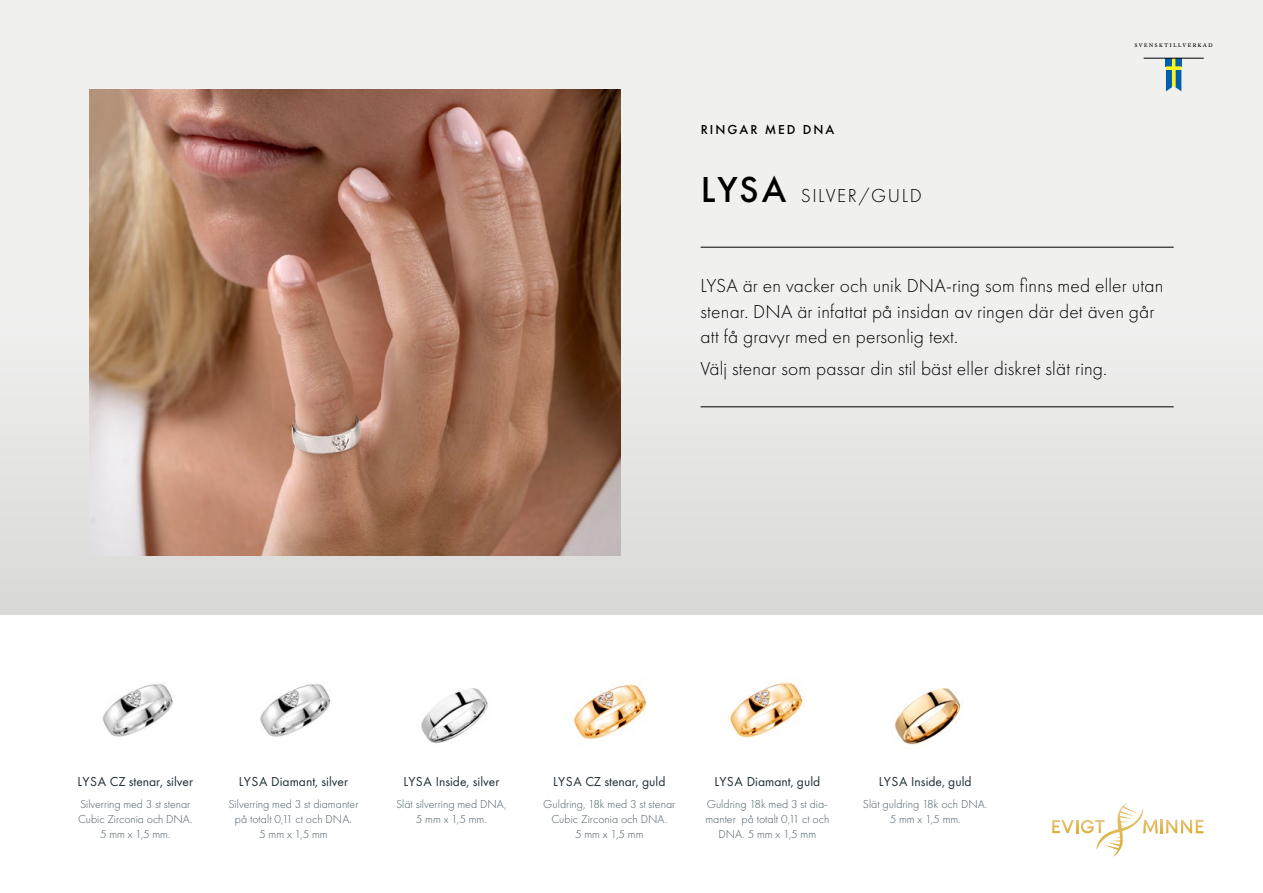
<style>
.page{position:relative;width:1263px;height:893px;background:#fff}
.page>*{position:absolute;margin:0;border:0;box-sizing:border-box;transform-origin:0 0}
.t1{font:300 19.5px/25.5px "Futura PT";letter-spacing:.01em;color:#000}
.t2{font:300 19.5px "Futura PT";letter-spacing:.08em;color:#000}
.t3{font:13.5px "Futura PT";color:#1f2e36}
.t4{font:500 13.5px "Futura PT";letter-spacing:.15em;color:#000}
.t5{font:300 12px/15px "Futura PT";color:#475a65;text-align:center}
.t6{font:7.95px "Adobe Caslon Pro";letter-spacing:.13em;color:#000}
.s1{font-weight:500;font-size:37.5px}
</style>
<div class="page">
<div style="left:0;top:0;width:1263px;height:614px;background:linear-gradient(to bottom,#f6f5f5,#dfdfde)"></div>
<svg style="left:1052px;top:803px;width:151px;height:54px"></svg>
<svg style="left:1166px;top:59px;width:15px;height:32px"></svg>
<hr style="left:1143px;top:58px;width:61px;height:1px;background:#000">
<img style="left:89px;top:89px;width:532px;height:466px">
<hr style="left:701px;top:247px;width:473px;height:1px;background:#000">
<hr style="left:701px;top:406px;width:473px;height:1px;background:#000">
<img style="left:729px;top:682px;width:74px;height:56px">
<img style="left:102px;top:684px;width:71px;height:53px">
<img style="left:260px;top:684px;width:71px;height:53px">
<img style="left:573px;top:683px;width:74px;height:57px">
<img style="left:894px;top:688px;width:69px;height:57px">
<img style="left:421px;top:688px;width:67px;height:55px">
<p class="t4" style="left:701px;top:121px;width:135px">RINGAR MED DNA</p>
<h1 class="t2" style="left:701px;top:185px;width:223px"><span class="s1">LYSA</span> SILVER/GULD</h1>
<p class="t6" style="left:1134px;top:40px;width:80px">svensktillverkad</p>
<h1 class="t1" style="left:701px;top:273px;width:464px">LYSA är en vacker och unik DNA-ring som finns med eller utan stenar. DNA är infattat på insidan av ringen där det även går att få gravyr med en personlig text.</h1>
<h1 class="t1" style="left:701px;top:355px;width:408px">Välj stenar som passar din stil bäst eller diskret slät ring.</h1>
<p class="t3" style="left:78px;top:774px;width:117px">LYSA CZ stenar, silver</p>
<p class="t5" style="left:78px;top:796px;width:116px">Silverring med 3 st stenar<br>Cubic Zirconia och DNA.<br>5 mm x 1,5 mm.</p>
<p class="t3" style="left:239px;top:774px;width:111px">LYSA Diamant, silver</p>
<p class="t5" style="left:228px;top:796px;width:132px">Silverring med 3 st diamanter på totalt 0,11 ct och DNA.<br>5 mm x 1,5 mm</p>
<p class="t3" style="left:403px;top:774px;width:97px">LYSA Inside, silver</p>
<p class="t5" style="left:396px;top:796px;width:112px">Slät silverring med DNA,<br>5 mm x 1,5 mm.</p>
<p class="t3" style="left:553px;top:774px;width:114px">LYSA CZ stenar, guld</p>
<p class="t5" style="left:543px;top:796px;width:134px">Guldring, 18k med 3 st stenar<br>Cubic Zirconia och DNA.<br>5 mm x 1,5 mm</p>
<p class="t3" style="left:714px;top:774px;width:107px">LYSA Diamant, guld</p>
<p class="t5" style="left:705px;top:796px;width:125px">Guldring 18k med 3 st dia&shy;manter på totalt 0,11 ct och<br>DNA. 5 mm x 1,5 mm</p>
<p class="t3" style="left:879px;top:774px;width:94px">LYSA Inside, guld</p>
<p class="t5" style="left:863px;top:796px;width:126px">Slät guldring 18k och DNA.<br>5 mm x 1,5 mm.</p>
</div>
